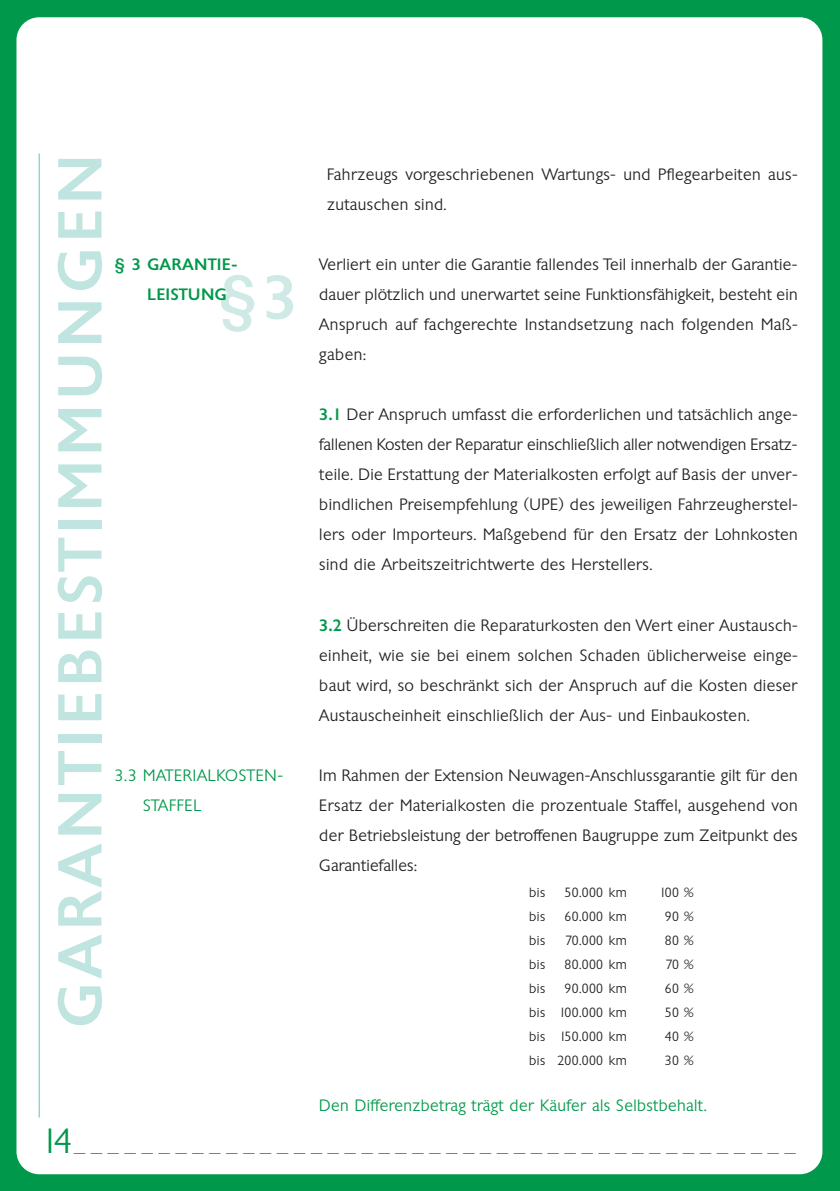
<style>
.page{position:relative;width:840px;height:1191px;background:#fff}
.page>*{position:absolute;margin:0;border:0;box-sizing:border-box;transform-origin:0 0}
.t1{font:500 60px "Chantilly";letter-spacing:.11em;color:#c0e4df}
.t2{font:500 60px "Chantilly";color:#cfeae6}
.t3{font:300 16px/30px "Chantilly";letter-spacing:.025em;color:#231f20;text-align:justify}
.t4{font:300 16px "Chantilly";letter-spacing:.025em;color:#00984a}
.t5{font:300 16px/30px "Chantilly";letter-spacing:.055em;color:#00984a}
.t6{font:500 16px/30px "Chantilly";letter-spacing:.055em;color:#00984a}
.t7{font:300 13px "Chantilly";letter-spacing:.025em;color:#231f20}
.s1{font-weight:500;color:#00984a}
</style>
<div class="page">
<div style="left:0;top:0;width:839px;height:1191px;background:#00984a"></div>
<div style="left:16px;top:17px;width:806px;height:1157px;background:#fff;border-radius:23px"></div>
<hr style="left:39px;top:153px;width:1px;height:964px;background:#5dc4ba">
<h1 class="t1" style="left:58px;top:1027px;width:873px;rotate:-90deg">GARANTIEBESTIMMUNGEN</h1>
<p class="t3" style="left:327px;top:162px;width:472px">Fahrzeugs vorgeschriebenen Wartungs- und Pflegearbeiten aus&shy;zutauschen sind.</p>
<p class="t6" style="left:147px;top:252px;width:91px;text-indent:-32px">§ 3 GARANTIE-<br>LEISTUNG</p>
<p class="t3" style="left:319px;top:252px;width:479px">Verliert ein unter die Garantie fallendes Teil innerhalb der Garantie&shy;dauer plötzlich und unerwartet seine Funktionsfähigkeit, besteht ein Anspruch auf fachgerechte Instandsetzung nach folgenden Maß&shy;gaben:</p>
<h1 class="t2" style="left:219px;top:276px;width:79px">§3</h1>
<p class="t3" style="left:319px;top:402px;width:479px"><span class="s1">3.1</span> Der Anspruch umfasst die erforderlichen und tatsächlich ange&shy;fallenen Kosten der Reparatur einschließlich aller notwendigen Ersatz&shy;teile. Die Erstattung der Materialkosten erfolgt auf Basis der unver&shy;bindlichen Preisempfehlung (UPE) des jeweiligen Fahrzeugherstel&shy;lers oder Importeurs. Maßgebend für den Ersatz der Lohnkosten sind die Arbeitszeitrichtwerte des Herstellers.</p>
<p class="t3" style="left:319px;top:612px;width:479px"><span class="s1">3.2</span> Überschreiten die Reparaturkosten den Wert einer Austausch&shy;einheit, wie sie bei einem solchen Schaden üblicherweise einge&shy;baut wird, so beschränkt sich der Anspruch auf die Kosten dieser Austauscheinheit einschließlich der Aus- und Einbaukosten.</p>
<p class="t5" style="left:143px;top:762px;width:141px;text-indent:-28px">3.3 MATERIALKOSTEN-<br>STAFFEL</p>
<p class="t3" style="left:319px;top:762px;width:479px">Im Rahmen der Extension Neuwagen-Anschlussgarantie gilt für den Ersatz der Materialkosten die prozentuale Staffel, ausgehend von der Betriebsleistung der betroffenen Baugruppe zum Zeitpunkt des Garantiefalles:</p>
<p class="t7" style="left:529px;top:887px;width:17px">bis</p>
<p class="t7" style="left:564px;top:887px;width:64px">50.000 km</p>
<p class="t7" style="left:659px;top:887px;width:36px">100 %</p>
<p class="t7" style="left:529px;top:911px;width:17px">bis</p>
<p class="t7" style="left:564px;top:911px;width:64px">60.000 km</p>
<p class="t7" style="left:664px;top:911px;width:30px">90 %</p>
<p class="t7" style="left:529px;top:935px;width:17px">bis</p>
<p class="t7" style="left:565px;top:935px;width:63px">70.000 km</p>
<p class="t7" style="left:664px;top:935px;width:30px">80 %</p>
<p class="t7" style="left:529px;top:959px;width:17px">bis</p>
<p class="t7" style="left:564px;top:959px;width:64px">80.000 km</p>
<p class="t7" style="left:665px;top:959px;width:30px">70 %</p>
<p class="t7" style="left:529px;top:983px;width:17px">bis</p>
<p class="t7" style="left:564px;top:983px;width:64px">90.000 km</p>
<p class="t7" style="left:664px;top:983px;width:30px">60 %</p>
<p class="t7" style="left:529px;top:1007px;width:99px">bis 100.000 km</p>
<p class="t7" style="left:664px;top:1007px;width:30px">50 %</p>
<p class="t7" style="left:529px;top:1031px;width:99px">bis 150.000 km</p>
<p class="t7" style="left:664px;top:1031px;width:30px">40 %</p>
<p class="t7" style="left:529px;top:1055px;width:99px">bis 200.000 km</p>
<p class="t7" style="left:664px;top:1055px;width:30px">30 %</p>
<p class="t4" style="left:319px;top:1099px;width:389px">Den Differenzbetrag trägt der Käufer als Selbstbehalt.</p>
</div>
